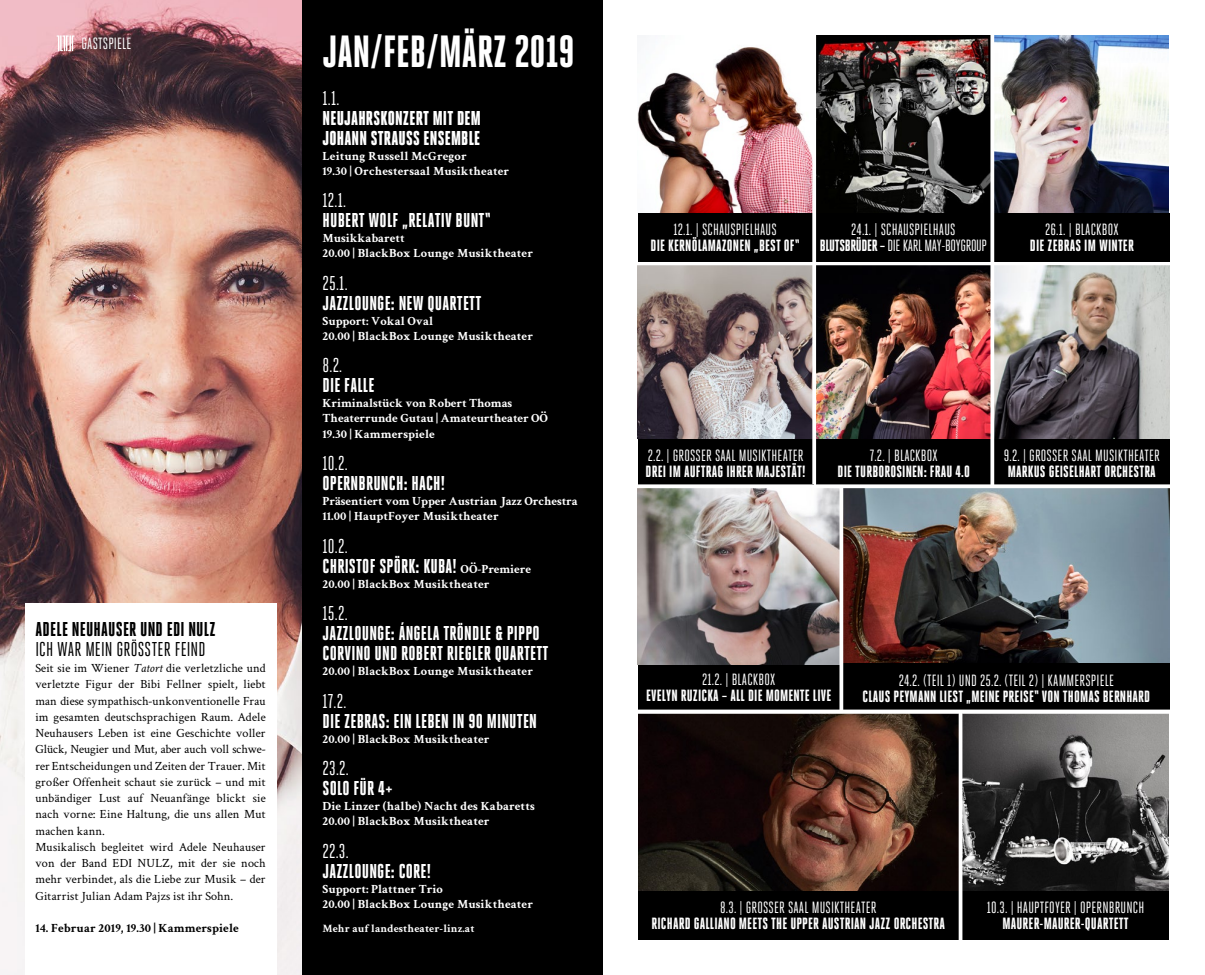
<style>
.page{position:relative;width:1205px;height:975px;background:#fff}
.page>*{position:absolute;margin:0;border:0;box-sizing:border-box;transform-origin:0 0}
.FOYER5_GASTSPIEL_Hea{font:800 45px "Heroic Condensed";color:#fff}
.FOYER5_GASTSPIEL_BOL{font:800 20px/20px "Heroic Condensed";letter-spacing:.01em;color:#fff}
.FOYER5_GASTSPIEL_BOL-2{font:20px "Heroic Condensed";letter-spacing:.01em;color:#fff}
.FOYER5_GASTSPIEL_BOL-3{font:900 20px "Heroic Condensed";letter-spacing:.01em;color:#fff}
.t1{font:800 20px "Heroic Condensed";letter-spacing:.01em;color:#000}
.t2{font:20px "Heroic Condensed";letter-spacing:.01em;color:#000}
.FOYER5_GASTSPIEL_Tea{font:800 16.25px "Heroic Condensed";letter-spacing:.01em;color:#fff}
.FOYER5_GASTSPIEL_Tea-2{font:16.25px "Heroic Condensed";letter-spacing:.01em;color:#fff}
.FOYER5_GASTSPIEL_Tea-3{font:16.25px "Heroic Condensed";letter-spacing:-.02em;color:#fff}
.FOYER5_FLIESSTEXT{font:12.5px/16.2px "Crimson Text";letter-spacing:.01em;color:#000;text-align:justify}
.FOYER5_GASTSPIEL_BOL-4{font:700 12.5px "Crimson Text";letter-spacing:.01em;color:#fff}
.FOYER5_FLIESSTEXT-2{font:700 12.5px "Crimson Text";letter-spacing:.01em;color:#000}
.FOYER5_GASTSPIEL_BOL-5{font:700 11.25px "Crimson Text";letter-spacing:.01em;color:#fff}
.s1{font-style:italic}
.s2{font-weight:400}
.s3{font-weight:900}
.s4{font-family:"Crimson Text";font-weight:700;font-size:12.5px}
.s5{font-weight:800}
</style>
<div class="page">
<div style="left:0;top:0;width:602px;height:974px;background:#000"></div>
<img style="left:0;top:0;width:301px;height:974px">
<div style="left:25px;top:604px;width:251px;height:370px;background:#fff"></div>
<img style="left:994px;top:265px;width:175px;height:173px">
<img style="left:638px;top:265px;width:174px;height:173px">
<img style="left:816px;top:35px;width:174px;height:178px">
<img style="left:994px;top:35px;width:175px;height:178px">
<img style="left:816px;top:265px;width:174px;height:173px">
<div style="left:994px;top:438px;width:175px;height:49px;background:#000"></div>
<div style="left:638px;top:438px;width:175px;height:49px;background:#000"></div>
<div style="left:816px;top:438px;width:175px;height:49px;background:#000"></div>
<svg style="left:638px;top:259px;width:532px;height:3px"></svg>
<img style="left:639px;top:713px;width:319px;height:177px">
<img style="left:962px;top:713px;width:206px;height:177px">
<div style="left:638px;top:890px;width:320px;height:49px;background:#000"></div>
<div style="left:962px;top:890px;width:206px;height:49px;background:#000"></div>
<img style="left:638px;top:47px;width:174px;height:166px">
<div style="left:638px;top:213px;width:174px;height:48px;background:#000"></div>
<div style="left:816px;top:213px;width:175px;height:48px;background:#000"></div>
<div style="left:994px;top:213px;width:175px;height:48px;background:#000"></div>
<img style="left:638px;top:488px;width:201px;height:176px">
<div style="left:638px;top:664px;width:201px;height:45px;background:#000"></div>
<img style="left:843px;top:488px;width:326px;height:175px">
<div style="left:843px;top:663px;width:326px;height:49px;background:#000"></div>
<svg style="left:638px;top:484px;width:532px;height:3px;background:#dcdcdc"></svg>
<svg style="left:638px;top:709px;width:532px;height:3px;fill:#fff"></svg>
<svg style="left:958px;top:713px;width:1px;height:227px"></svg>
<svg style="left:839px;top:486px;width:4px;height:226px"></svg>
<svg style="left:990px;top:35px;width:4px;height:451px"></svg>
<svg style="left:812px;top:159px;width:4px;height:325px"></svg>
<svg style="left:57px;top:35px;width:17px;height:16px"></svg>
<p class="FOYER5_GASTSPIEL_Tea-2" style="left:81px;top:35px;width:51px">GASTSPIELE</p>
<p class="t1" style="left:35px;top:618px;width:182px">ADELE NEUHAUSER UND EDI NULZ</p>
<p class="t2" style="left:35px;top:638px;width:172px">ICH WAR MEIN GRÖSSTER FEIND</p>
<p class="FOYER5_FLIESSTEXT" style="left:35px;top:659px;width:232px">Seit sie im Wiener <span class="s1">Tatort</span> die verletzliche und verletzte Figur der Bibi Fellner spielt, liebt man diese sympathisch-unkonventionelle Frau im gesamten deutschsprachigen Raum. Adele Neuhausers Leben ist eine Geschichte voller Glück, Neugier und Mut, aber auch voll schwe&shy;rer Entscheidungen und Zeiten der Trauer. Mit großer Offenheit schaut sie zurück – und mit unbändiger Lust auf Neuanfänge blickt sie nach vorne: Eine Haltung, die uns allen Mut machen kann.</p>
<p class="FOYER5_FLIESSTEXT" style="left:35px;top:838px;width:232px">Musikalisch begleitet wird Adele Neuhauser von der Band EDI NULZ, mit der sie noch mehr verbindet, als die Liebe zur Musik – der Gitarrist Julian Adam Pajzs ist ihr Sohn.</p>
<p class="FOYER5_FLIESSTEXT-2" style="left:35px;top:919px;width:205px">14. Februar 2019, 19.30 | Kammerspiele</p>
<p class="FOYER5_GASTSPIEL_Hea" style="left:322px;top:27px;width:254px">JAN/FEB/MÄRZ 2019</p>
<p class="FOYER5_GASTSPIEL_BOL-2" style="left:322px;top:87px;width:18px">1.1.</p>
<p class="FOYER5_GASTSPIEL_BOL-3" style="left:322px;top:107px;width:160px">NEUJAHRSKONZERT MIT DEM</p>
<p class="FOYER5_GASTSPIEL_BOL-3" style="left:322px;top:127px;width:159px">JOHANN STRAUSS ENSEMBLE</p>
<p class="FOYER5_GASTSPIEL_BOL-4" style="left:322px;top:147px;width:146px">Leitung Russell McGregor</p>
<p class="FOYER5_GASTSPIEL_BOL-4" style="left:322px;top:162px;width:188px">19.30 | Orchestersaal Musiktheater</p>
<p class="FOYER5_GASTSPIEL_BOL-2" style="left:322px;top:190px;width:25px">12.1.</p>
<p class="FOYER5_GASTSPIEL_BOL" style="left:322px;top:210px;width:170px">HUBERT WOLF „RELATIV BUNT“</p>
<p class="FOYER5_GASTSPIEL_BOL-4" style="left:322px;top:229px;width:84px">Musikkabarett</p>
<p class="FOYER5_GASTSPIEL_BOL-4" style="left:322px;top:244px;width:212px">20.00 | BlackBox Lounge Musiktheater</p>
<p class="FOYER5_GASTSPIEL_BOL" style="left:322px;top:273px;width:160px"><span class="s2">25.1.<br></span>JAZZLOUNGE<span class="s3">:</span> NEW QUARTETT</p>
<p class="FOYER5_GASTSPIEL_BOL-4" style="left:322px;top:312px;width:112px">Support: Vokal Oval</p>
<p class="FOYER5_GASTSPIEL_BOL-4" style="left:322px;top:327px;width:212px">20.00 | BlackBox Lounge Musiktheater</p>
<p class="FOYER5_GASTSPIEL_BOL-2" style="left:322px;top:355px;width:21px">8.2.</p>
<p class="FOYER5_GASTSPIEL_BOL" style="left:322px;top:375px;width:53px">DIE FALLE</p>
<p class="FOYER5_GASTSPIEL_BOL-4" style="left:322px;top:394px;width:191px">Kriminalstück von Robert Thomas</p>
<p class="FOYER5_GASTSPIEL_BOL-4" style="left:322px;top:409px;width:227px">Theaterrunde Gutau | Amateurtheater OÖ</p>
<p class="FOYER5_GASTSPIEL_BOL-4" style="left:322px;top:424px;width:114px">19.30 | Kammerspiele</p>
<p class="FOYER5_GASTSPIEL_BOL-2" style="left:322px;top:452px;width:27px">10.2.</p>
<p class="FOYER5_GASTSPIEL_BOL" style="left:322px;top:473px;width:124px">OPERNBRUNCH<span class="s3">:</span> HACH!</p>
<p class="FOYER5_GASTSPIEL_BOL-4" style="left:322px;top:492px;width:257px">Präsentiert vom Upper Austrian Jazz Orchestra</p>
<p class="FOYER5_GASTSPIEL_BOL-4" style="left:322px;top:507px;width:178px">11.00 | HauptFoyer Musiktheater</p>
<p class="FOYER5_GASTSPIEL_BOL-2" style="left:322px;top:535px;width:27px">10.2.</p>
<p class="FOYER5_GASTSPIEL_BOL" style="left:322px;top:555px;width:210px">CHRISTOF SPÖRK<span class="s3">:</span> KUBA! <span class="s4">OÖ-Premiere</span></p>
<p class="FOYER5_GASTSPIEL_BOL-4" style="left:322px;top:574px;width:168px">20.00 | BlackBox Musiktheater</p>
<p class="FOYER5_GASTSPIEL_BOL-2" style="left:322px;top:602px;width:27px">15.2.</p>
<p class="FOYER5_GASTSPIEL_BOL" style="left:322px;top:623px;width:228px">JAZZLOUNGE<span class="s3">:</span> ÁNGELA TRÖNDLE &amp; PIPPO<br>CORVINO UND ROBERT RIEGLER QUARTETT</p>
<p class="FOYER5_GASTSPIEL_BOL-4" style="left:322px;top:662px;width:212px">20.00 | BlackBox Lounge Musiktheater</p>
<p class="FOYER5_GASTSPIEL_BOL-2" style="left:322px;top:690px;width:25px">17.2.</p>
<p class="FOYER5_GASTSPIEL_BOL" style="left:322px;top:710px;width:216px">DIE ZEBRAS<span class="s3">:</span> EIN LEBEN IN 90 MINUTEN</p>
<p class="FOYER5_GASTSPIEL_BOL-4" style="left:322px;top:729px;width:168px">20.00 | BlackBox Musiktheater</p>
<p class="FOYER5_GASTSPIEL_BOL-2" style="left:322px;top:757px;width:28px">23.2.</p>
<p class="FOYER5_GASTSPIEL_BOL" style="left:322px;top:778px;width:72px">SOLO FÜR 4+</p>
<p class="FOYER5_GASTSPIEL_BOL-4" style="left:322px;top:797px;width:214px">Die Linzer (halbe) Nacht des Kabaretts</p>
<p class="FOYER5_GASTSPIEL_BOL-4" style="left:322px;top:812px;width:168px">20.00 | BlackBox Musiktheater</p>
<p class="FOYER5_GASTSPIEL_BOL-2" style="left:322px;top:840px;width:28px">22.3.</p>
<p class="FOYER5_GASTSPIEL_BOL" style="left:322px;top:860px;width:110px">JAZZLOUNGE<span class="s3">:</span> CORE!</p>
<p class="FOYER5_GASTSPIEL_BOL-4" style="left:322px;top:879px;width:122px">Support: Plattner Trio</p>
<p class="FOYER5_GASTSPIEL_BOL-4" style="left:322px;top:894px;width:212px">20.00 | BlackBox Lounge Musiktheater</p>
<p class="FOYER5_GASTSPIEL_BOL-5" style="left:322px;top:919px;width:153px">Mehr auf landestheater-linz.at</p>
<p class="FOYER5_GASTSPIEL_Tea-2" style="left:673px;top:220px;width:105px">12.1. | SCHAUSPIELHAUS</p>
<p class="FOYER5_GASTSPIEL_Tea" style="left:651px;top:236px;width:150px">DIE KERNÖLAMAZONEN „BEST OF“</p>
<p class="FOYER5_GASTSPIEL_Tea-2" style="left:851px;top:220px;width:106px">24.1. | SCHAUSPIELHAUS</p>
<p class="FOYER5_GASTSPIEL_Tea-3" style="left:820px;top:236px;width:169px"><span class="s5">BLUTSBRÜDER –</span> DIE KARL MAY-BOYGROUP</p>
<p class="FOYER5_GASTSPIEL_Tea-2" style="left:1045px;top:220px;width:75px">26.1. | BLACKBOX</p>
<p class="FOYER5_GASTSPIEL_Tea" style="left:1030px;top:236px;width:105px">DIE ZEBRAS IM WINTER</p>
<p class="FOYER5_GASTSPIEL_Tea-2" style="left:648px;top:446px;width:157px">2.2. | GROSSER SAAL MUSIKTHEATER</p>
<p class="FOYER5_GASTSPIEL_Tea" style="left:645px;top:462px;width:161px">DREI IM AUFTRAG IHRER MAJESTÄT!</p>
<p class="FOYER5_GASTSPIEL_Tea-2" style="left:870px;top:446px;width:69px">7.2. | BLACKBOX</p>
<p class="FOYER5_GASTSPIEL_Tea" style="left:837px;top:462px;width:134px">DIE TURBOROSINEN<span class="s3">:</span> FRAU 4.0</p>
<p class="FOYER5_GASTSPIEL_Tea-2" style="left:1004px;top:446px;width:158px">9.2. | GROSSER SAAL MUSIKTHEATER</p>
<p class="FOYER5_GASTSPIEL_Tea" style="left:1008px;top:462px;width:149px">MARKUS GEISELHART ORCHESTRA</p>
<p class="FOYER5_GASTSPIEL_Tea-2" style="left:702px;top:670px;width:75px">21.2. | BLACKBOX</p>
<p class="FOYER5_GASTSPIEL_Tea" style="left:646px;top:686px;width:187px">EVELYN RUZICKA – ALL DIE MOMENTE LIVE</p>
<p class="FOYER5_GASTSPIEL_Tea-2" style="left:899px;top:671px;width:217px">24.2. (TEIL 1) UND 25.2. (TEIL 2) | KAMMERSPIELE</p>
<p class="FOYER5_GASTSPIEL_Tea" style="left:862px;top:687px;width:289px">CLAUS PEYMANN LIEST „MEINE PREISE“ VON THOMAS BERNHARD</p>
<p class="FOYER5_GASTSPIEL_Tea-2" style="left:720px;top:898px;width:158px">8.3. | GROSSER SAAL MUSIKTHEATER</p>
<p class="FOYER5_GASTSPIEL_Tea" style="left:651px;top:914px;width:295px">RICHARD GALLIANO MEETS THE UPPER AUSTRIAN JAZZ ORCHESTRA</p>
<p class="FOYER5_GASTSPIEL_Tea-2" style="left:987px;top:898px;width:159px">10.3. | HAUPTFOYER | OPERNBRUNCH</p>
<p class="FOYER5_GASTSPIEL_Tea" style="left:1002px;top:914px;width:128px">MAURER-MAURER-QUARTETT</p>
</div>
